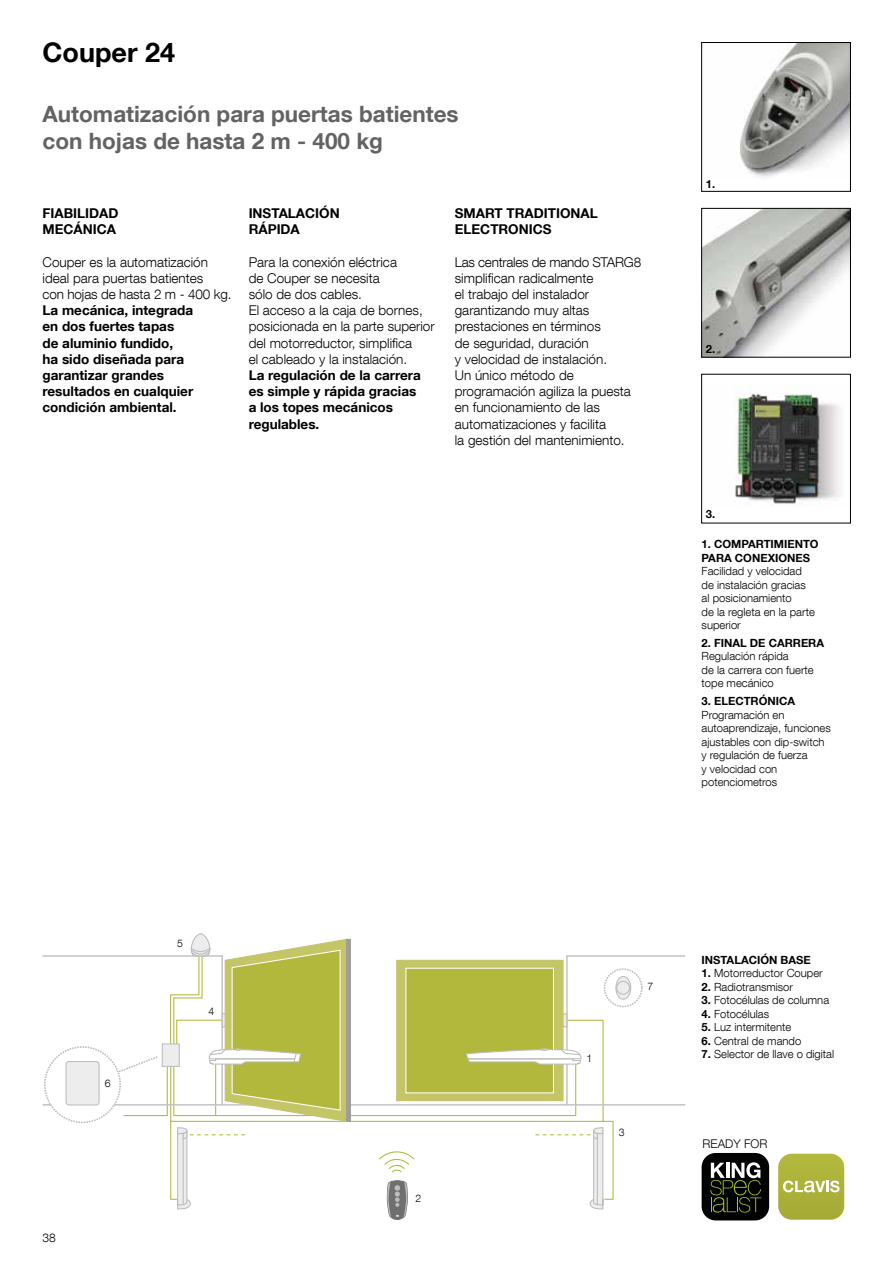
<style>
.page{position:relative;width:893px;height:1263px;background:#fff}
.page>*{position:absolute;margin:0;border:0;box-sizing:border-box;transform-origin:0 0}
.t1{font:700 27px "Helvetica Neue LT Com";color:#000}
.t2{font:700 22.5px/27px "Helvetica Neue LT Com";color:#646363}
.t3{font:300 13.5px/16.2px "Helvetica Neue LT Com";color:#000}
.t4{font:700 13.5px/16.2px "Helvetica Neue LT Com";color:#000}
.t5{font:300 12px "Helvetica Neue LT Com";color:#000}
.t6{font:300 11.25px/13.5px "Helvetica Neue LT Com";color:#000}
.t7{font:700 11.25px/13.5px "Helvetica Neue LT Com";color:#000}
.t8{font:300 10.5px "Helvetica Neue LT Com";color:#000}
.s1{font-weight:700}
</style>
<div class="page">
<img style="left:734px;top:389px;width:106px;height:117px">
<div style="left:701px;top:374px;width:150px;height:149px;border:1px solid #000"></div>
<img style="left:703px;top:210px;width:146px;height:145px">
<div style="left:701px;top:208px;width:150px;height:149px;border:1px solid #000"></div>
<img style="left:740px;top:44px;width:109px;height:133px">
<div style="left:701px;top:42px;width:150px;height:150px;border:1px solid #000"></div>
<svg style="left:351px;top:1106px;width:263px;height:94px"></svg>
<svg style="left:351px;top:955px;width:334px;height:151px"></svg>
<div style="left:346px;top:939px;width:5px;height:183px;background:#9d9d9c"></div>
<div style="left:396px;top:960px;width:168px;height:141px;background:#c3c567;border:1px solid #c3c567"></div>
<div style="left:405px;top:968px;width:149px;height:125px;background:#b2b83c;border:1px solid #fff"></div>
<svg style="left:616px;top:976px;width:15px;height:23px"></svg>
<div style="left:615px;top:976px;width:16px;height:24px;border:1px solid #bcbcbc;border-radius:50%"></div>
<div style="left:604px;top:968px;width:39px;height:39px;border:2px dashed #bcbcbc;border-radius:50%"></div>
<svg style="left:465px;top:1045px;width:117px;height:20px"></svg>
<div style="left:617px;top:981px;width:13px;height:13px;background:#ededed;border-radius:50%"></div>
<div style="left:616px;top:981px;width:14px;height:14px;border:1px solid #bcbcbc;border-radius:50%"></div>
<svg style="left:378px;top:1149px;width:37px;height:24px"></svg>
<svg style="left:386px;top:1179px;width:22px;height:41px"></svg>
<svg style="left:43px;top:933px;width:305px;height:277px"></svg>
<svg style="left:533px;top:1123px;width:71px;height:87px"></svg>
<div style="left:702px;top:1153px;width:67px;height:67px;background:#020203;border-radius:14px"></div>
<svg style="left:710px;top:1162px;width:51px;height:50px"></svg>
<svg style="left:778px;top:1153px;width:67px;height:67px"></svg>
<h1 class="t1" style="left:43px;top:36px;width:134px">Couper 24</h1>
<h2 class="t2" style="left:43px;top:100px;width:418px">Automatización para puertas batientes con hojas de hasta 2 m - 400 kg</h2>
<p class="t4" style="left:43px;top:205px;width:77px">FIABILIDAD<br>MECÁNICA</p>
<p class="t3" style="left:43px;top:253px;width:191px">Couper es la automatización ideal para puertas batientes<br>con hojas de hasta 2 m - 400 kg.</p>
<p class="t4" style="left:43px;top:302px;width:152px">La mecánica, integrada en dos fuertes tapas de aluminio fundido,<br>ha sido diseñada para garantizar grandes resultados en cualquier condición ambiental.</p>
<p class="t4" style="left:249px;top:205px;width:92px">INSTALACIÓN<br>RÁPIDA</p>
<p class="t3" style="left:249px;top:253px;width:188px">Para la conexión eléctrica<br>de Couper se necesita<br>sólo de dos cables.<br>El acceso a la caja de bornes, posicionada en la parte superior del motorreductor, simplifica<br>el cableado y la instalación.</p>
<p class="t4" style="left:249px;top:367px;width:174px">La regulación de la carrera es simple y rápida gracias a los topes mecánicos regulables.</p>
<p class="t4" style="left:455px;top:205px;width:144px">SMART TRADITIONAL<br>ELECTRONICS</p>
<p class="t3" style="left:455px;top:253px;width:188px">Las centrales de mando STARG8 simplifican radicalmente<br>el trabajo del instalador garantizando muy altas prestaciones en términos<br>de seguridad, duración<br>y velocidad de instalación.<br>Un único método de programación agiliza la puesta en funcionamiento de las automatizaciones y facilita<br>la gestión del mantenimiento.</p>
<p class="t7" style="left:706px;top:176px;width:11px">1.</p>
<p class="t7" style="left:706px;top:342px;width:11px">2.</p>
<p class="t7" style="left:706px;top:507px;width:11px">3.</p>
<p class="t7" style="left:702px;top:537px;width:119px">1. COMPARTIMIENTO<br>PARA CONEXIONES</p>
<p class="t6" style="left:702px;top:564px;width:115px">Facilidad y velocidad de instalación gracias al posicionamiento<br>de la regleta en la parte superior</p>
<p class="t7" style="left:702px;top:636px;width:124px">2. FINAL DE CARRERA</p>
<p class="t6" style="left:702px;top:649px;width:114px">Regulación rápida<br>de la carrera con fuerte tope mecánico</p>
<p class="t7" style="left:702px;top:694px;width:95px">3. ELECTRÓNICA</p>
<p class="t6" style="left:702px;top:708px;width:131px">Programación en autoaprendizaje, funciones ajustables con dip-switch y regulación de fuerza<br>y velocidad con potenciometros</p>
<p class="t8" style="left:105px;top:1077px;width:7px">6</p>
<p class="t5" style="left:43px;top:1230px;width:15px">38</p>
<p class="t8" style="left:177px;top:937px;width:7px">5</p>
<p class="t8" style="left:209px;top:1005px;width:7px">4</p>
<p class="t8" style="left:415px;top:1191px;width:7px">2</p>
<p class="t8" style="left:586px;top:1052px;width:7px">1</p>
<p class="t8" style="left:647px;top:980px;width:7px">7</p>
<p class="t8" style="left:619px;top:1126px;width:7px">3</p>
<p class="t7" style="left:702px;top:953px;width:111px">INSTALACIÓN BASE</p>
<p class="t6" style="left:702px;top:966px;width:123px"><span class="s1">1.</span> Motorreductor Couper</p>
<p class="t6" style="left:702px;top:980px;width:93px"><span class="s1">2.</span> Radiotransmisor</p>
<p class="t6" style="left:702px;top:993px;width:129px"><span class="s1">3.</span> Fotocélulas de columna</p>
<p class="t6" style="left:702px;top:1007px;width:69px"><span class="s1">4.</span> Fotocélulas</p>
<p class="t6" style="left:702px;top:1020px;width:91px"><span class="s1">5.</span> Luz intermitente</p>
<p class="t6" style="left:702px;top:1034px;width:101px"><span class="s1">6.</span> Central de mando</p>
<p class="t6" style="left:702px;top:1047px;width:134px"><span class="s1">7.</span> Selector de llave o digital</p>
<p class="t5" style="left:702px;top:1136px;width:66px">READY FOR</p>
</div>
